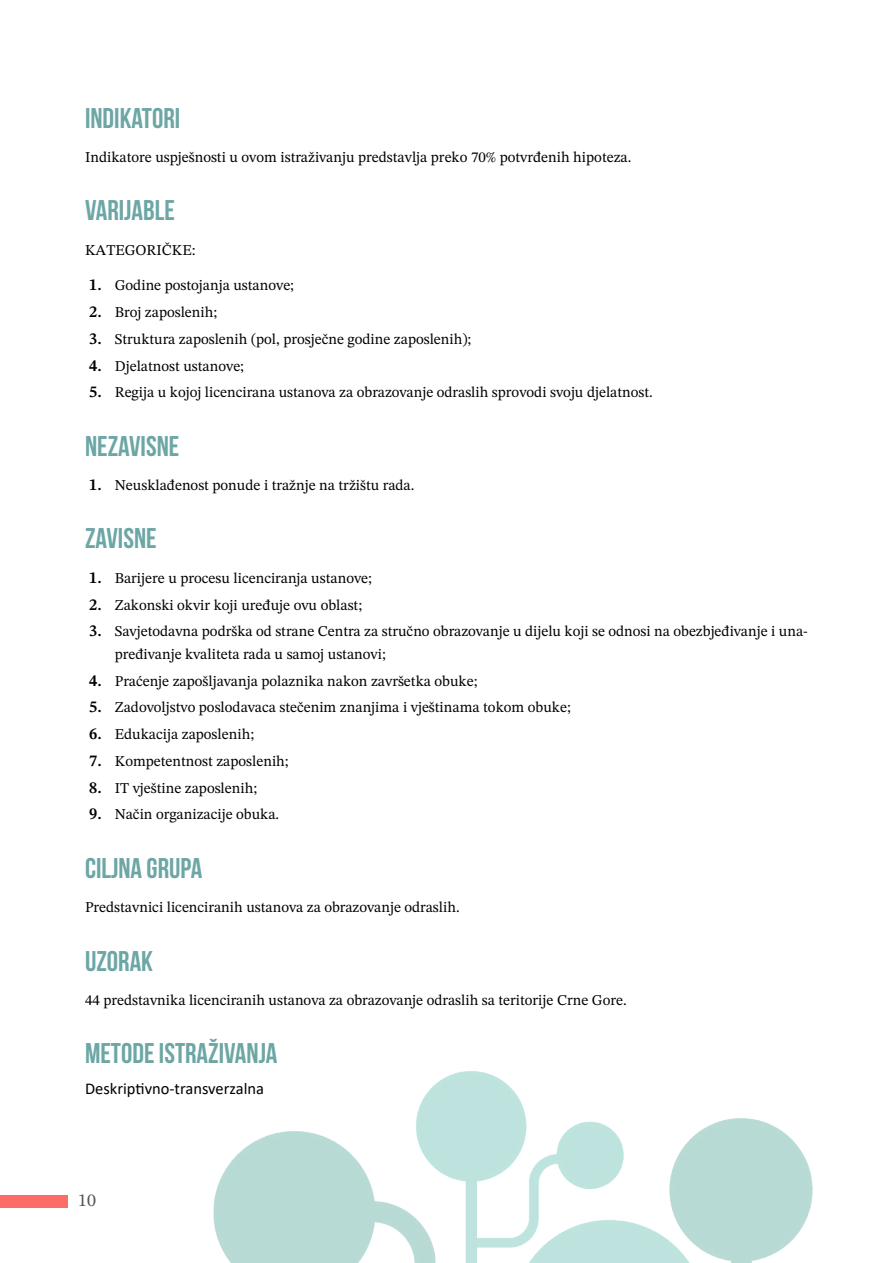
<style>
.page{position:relative;width:893px;height:1263px;background:#fff}
.page>*{position:absolute;margin:0;border:0;box-sizing:border-box;transform-origin:0 0}
.t1{font:700 28.5px "Bebas Neue";color:#6ca6a5}
.t2{font:18px "STIX Two Text";color:#545454}
.t3{font:16.5px "Calibri";color:#000}
.t4{font:15px/22.5px "STIX Two Text";color:#000}
.s1{font-size:16.5px}
</style>
<div class="page">
<div style="left:0;top:1195px;width:68px;height:13px;background:#fc6d67"></div>
<img style="left:213px;top:1071px;width:600px;height:192px">
<h1 class="t1" style="left:85px;top:102px;width:97px">INDIKATORI</h1>
<p class="t4" style="left:85px;top:146px;width:548px">Indikatore uspješnosti u ovom istraživanju predstavlja preko 70% potvrđenih hipoteza.</p>
<h1 class="t1" style="left:85px;top:195px;width:91px">VARIJABLE</h1>
<p class="t4" style="left:85px;top:239px;width:112px">KATEGORIČKE:</p>
<p class="t4" style="left:89px;top:274px;width:206px"><span class="s1">1.</span> Godine postojanja ustanove;</p>
<p class="t4" style="left:89px;top:301px;width:129px"><span class="s1">2.</span> Broj zaposlenih;</p>
<p class="t4" style="left:89px;top:327px;width:383px"><span class="s1">3.</span> Struktura zaposlenih (pol, prosječne godine zaposlenih);</p>
<p class="t4" style="left:89px;top:354px;width:156px"><span class="s1">4.</span> Djelatnost ustanove;</p>
<p class="t4" style="left:89px;top:381px;width:565px"><span class="s1">5.</span> Regija u kojoj licencirana ustanova za obrazovanje odraslih sprovodi svoju djelatnost.</p>
<h1 class="t1" style="left:85px;top:430px;width:96px">NEZAVISNE</h1>
<p class="t4" style="left:89px;top:474px;width:327px"><span class="s1">1.</span> Neusklađenost ponude i tražnje na tržištu rada.</p>
<h1 class="t1" style="left:85px;top:523px;width:73px">ZAVISNE</h1>
<p class="t4" style="left:89px;top:566px;width:284px"><span class="s1">1.</span> Barijere u procesu licenciranja ustanove;</p>
<p class="t4" style="left:89px;top:593px;width:274px"><span class="s1">2.</span> Zakonski okvir koji uređuje ovu oblast;</p>
<p class="t4" style="left:115px;top:620px;width:695px;text-indent:-26px"><span class="s1">3.</span> Savjetodavna podrška od strane Centra za stručno obrazovanje u dijelu koji se odnosi na obezbjeđivanje i una&shy;pređivanje kvaliteta rada u samoj ustanovi;</p>
<p class="t4" style="left:89px;top:669px;width:390px"><span class="s1">4.</span> Praćenje zapošljavanja polaznika nakon završetka obuke;</p>
<p class="t4" style="left:89px;top:696px;width:483px"><span class="s1">5.</span> Zadovoljstvo poslodavaca stečenim znanjima i vještinama tokom obuke;</p>
<p class="t4" style="left:89px;top:723px;width:166px"><span class="s1">6.</span> Edukacija zaposlenih;</p>
<p class="t4" style="left:89px;top:750px;width:201px"><span class="s1">7.</span> Kompetentnost zaposlenih;</p>
<p class="t4" style="left:89px;top:776px;width:169px"><span class="s1">8.</span> IT vještine zaposlenih;</p>
<p class="t4" style="left:89px;top:803px;width:192px"><span class="s1">9.</span> Način organizacije obuka.</p>
<h1 class="t1" style="left:85px;top:852px;width:119px">CILJNA GRUPA</h1>
<p class="t4" style="left:85px;top:896px;width:376px">Predstavnici licenciranih ustanova za obrazovanje odraslih.</p>
<h1 class="t1" style="left:85px;top:945px;width:70px">UZORAK</h1>
<p class="t4" style="left:85px;top:989px;width:543px">44 predstavnika licenciranih ustanova za obrazovanje odraslih sa teritorije Crne Gore.</p>
<h1 class="t1" style="left:85px;top:1038px;width:194px">METODE ISTRAŽIVANJA</h1>
<p class="t3" style="left:85px;top:1077px;width:180px">Deskriptivno-transverzalna</p>
<p class="t2" style="left:78px;top:1187px;width:19px">10</p>
</div>
